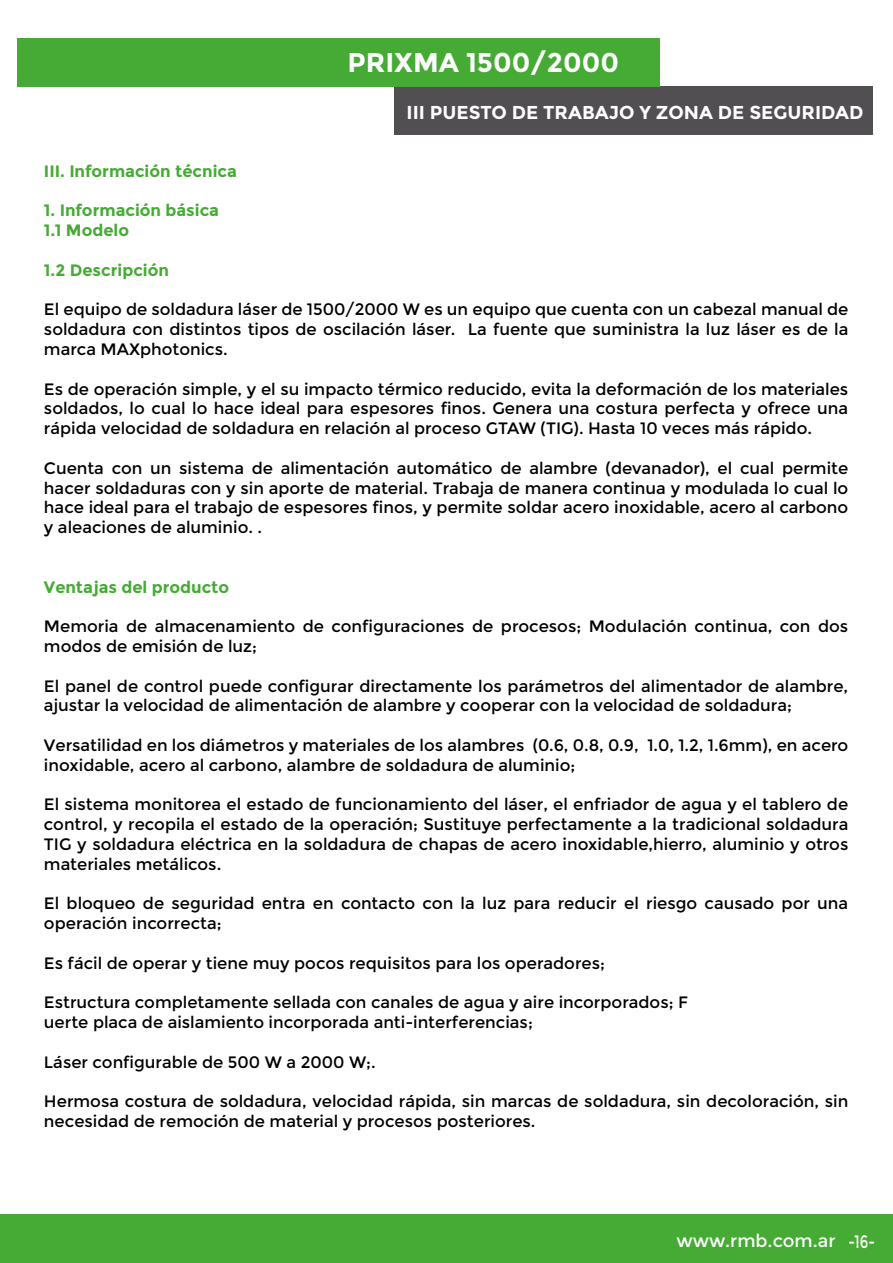
<style>
.page{position:relative;width:893px;height:1263px;background:#fff}
.page>*{position:absolute;margin:0;border:0;box-sizing:border-box;transform-origin:0 0}
.t1{font:700 27px "Montserrat";color:#fff}
.t2{font:700 18.6px "Montserrat";color:#fff}
.t3{font:18px "Montserrat";color:#fff}
.t4{font:16.5px/19.8px "Montserrat";color:#000}
.t5{font:700 16.5px/19.8px "Montserrat";color:#45ab34}
</style>
<div class="page">
<div style="left:0;top:1215px;width:893px;height:48px;background:#45ab34"></div>
<div style="left:394px;top:87px;width:478px;height:48px;background:#514f51"></div>
<div style="left:18px;top:38px;width:642px;height:48px;background:#45ab34"></div>
<h1 class="t1" style="left:348px;top:46px;width:273px">PRIXMA 1500/2000</h1>
<h1 class="t1" style="left:363px;top:53px;width:277px">SOLDADORA LÁSER</h1>
<p class="t2" style="left:407px;top:102px;width:458px">III PUESTO DE TRABAJO Y ZONA DE SEGURIDAD</p>
<p class="t5" style="left:44px;top:161px;width:194px">III. Información técnica</p>
<p class="t5" style="left:44px;top:201px;width:177px">1. Información básica<br>1.1 Modelo</p>
<p class="t5" style="left:44px;top:260px;width:127px">1.2 Descripción</p>
<p class="t4" style="left:44px;top:300px;width:806px;text-align:justify">El equipo de soldadura láser de 1500/2000 W es un equipo que cuenta con un cabezal manual de soldadura con distintos tipos de oscilación láser. La fuente que suministra la luz láser es de la marca MAXphotonics.</p>
<p class="t4" style="left:44px;top:379px;width:806px;text-align:justify">Es de operación simple, y el su impacto térmico reducido, evita la deformación de los materiales soldados, lo cual lo hace ideal para espesores finos. Genera una costura perfecta y ofrece una rápida velocidad de soldadura en relación al proceso GTAW (TIG). Hasta 10 veces más rápido.</p>
<p class="t4" style="left:44px;top:458px;width:806px;text-align:justify">Cuenta con un sistema de alimentación automático de alambre (devanador), el cual permite hacer soldaduras con y sin aporte de material. Trabaja de manera continua y modulada lo cual lo hace ideal para el trabajo de espesores finos, y permite soldar acero inoxidable, acero al carbono y aleaciones de aluminio. .</p>
<p class="t5" style="left:44px;top:577px;width:187px">Ventajas del producto</p>
<p class="t4" style="left:44px;top:617px;width:806px">Memoria de almacenamiento de configuraciones de procesos; Modulación continua, con dos modos de emisión de luz;</p>
<p class="t4" style="left:44px;top:676px;width:806px">El panel de control puede configurar directamente los parámetros del alimentador de alambre, ajustar la velocidad de alimentación de alambre y cooperar con la velocidad de soldadura;</p>
<p class="t4" style="left:44px;top:735px;width:806px">Versatilidad en los diámetros y materiales de los alambres (0.6, 0.8, 0.9, 1.0, 1.2, 1.6mm), en acero inoxidable, acero al carbono, alambre de soldadura de aluminio;</p>
<p class="t4" style="left:44px;top:795px;width:806px;text-align:justify">El sistema monitorea el estado de funcionamiento del láser, el enfriador de agua y el tablero de control, y recopila el estado de la operación; Sustituye perfectamente a la tradicional soldadura TIG y soldadura eléctrica en la soldadura de chapas de acero inoxidable,hierro, aluminio y otros materiales metálicos.</p>
<p class="t4" style="left:44px;top:894px;width:806px">El bloqueo de seguridad entra en contacto con la luz para reducir el riesgo causado por una operación incorrecta;</p>
<p class="t4" style="left:44px;top:953px;width:562px">Es fácil de operar y tiene muy pocos requisitos para los operadores;</p>
<p class="t4" style="left:44px;top:993px;width:646px">Estructura completamente sellada con canales de agua y aire incorporados; F uerte placa de aislamiento incorporada anti-interferencias;</p>
<p class="t4" style="left:44px;top:1052px;width:333px">Láser configurable de 500 W a 2000 W;.</p>
<p class="t4" style="left:44px;top:1092px;width:806px">Hermosa costura de soldadura, velocidad rápida, sin marcas de soldadura, sin decoloración, sin necesidad de remoción de material y procesos posteriores.</p>
<p class="t3" style="left:676px;top:1230px;width:200px">www.rmb.com.ar -2-416-</p>
</div>
